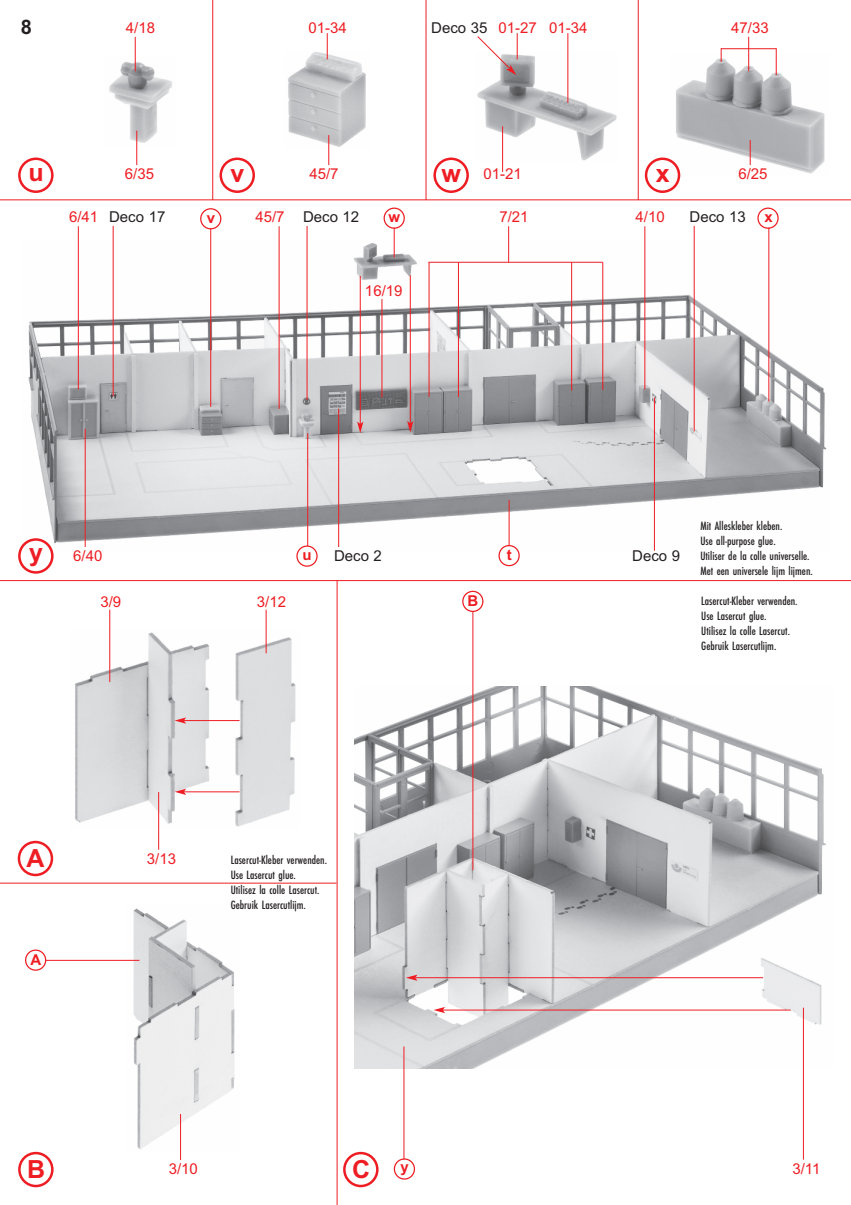
<style>
.page{position:relative;width:851px;height:1205px;background:#fff}
.page>*{position:absolute;margin:0;border:0;box-sizing:border-box;transform-origin:0 0}
.t1{font:700 25px "Arial";color:#ee1d23}
.t2{font:700 20px "Arial";color:#231f20}
.t3{font:15px "Arial";color:#ee1d23}
.t4{font:15px "Arial";color:#231f20}
.t5{font:700 15px "Arial";color:#ee1d23}
.t6{font:12.5px/15px "Futura EF Medium Con";color:#231f20}
</style>
<div class="page">
<img style="left:109px;top:55px;width:63px;height:91px">
<img style="left:288px;top:51px;width:78px;height:97px">
<img style="left:477px;top:53px;width:140px;height:108px">
<img style="left:676px;top:54px;width:149px;height:123px">
<img style="left:28px;top:239px;width:799px;height:312px">
<img style="left:75px;top:631px;width:221px;height:197px">
<img style="left:126px;top:908px;width:109px;height:245px">
<img style="left:354px;top:686px;width:472px;height:383px">
<hr style="left:425px;top:0;width:1px;height:200px;background:#ee1d23">
<hr style="left:212px;top:0;width:1px;height:200px;background:#ee1d23">
<hr style="left:637px;top:0;width:1px;height:200px;background:#ee1d23">
<hr style="left:394px;top:228px;width:1px;height:30px;background:#ee1d23">
<hr style="left:768px;top:228px;width:1px;height:173px;background:#ee1d23">
<hr style="left:0;top:580px;width:850px;height:1px;background:#ee1d23">
<hr style="left:0;top:883px;width:336px;height:1px;background:#ee1d23">
<hr style="left:0;top:200px;width:850px;height:1px;background:#ee1d23">
<hr style="left:472px;top:611px;width:1px;height:259px;background:#ee1d23">
<hr style="left:403px;top:1046px;width:1px;height:113px;background:#ee1d23">
<hr style="left:337px;top:581px;width:1px;height:624px;background:#ee1d23">
<hr style="left:381px;top:299px;width:1px;height:99px;background:#ee1d23">
<hr style="left:508px;top:500px;width:1px;height:46px;background:#ee1d23">
<hr style="left:307px;top:433px;width:1px;height:113px;background:#ee1d23">
<hr style="left:109px;top:610px;width:1px;height:72px;background:#ee1d23">
<hr style="left:266px;top:610px;width:1px;height:43px;background:#ee1d23">
<hr style="left:158px;top:792px;width:1px;height:58px;background:#ee1d23">
<hr style="left:180px;top:1114px;width:1px;height:46px;background:#ee1d23">
<hr style="left:45px;top:960px;width:94px;height:1px;background:#ee1d23">
<hr style="left:360px;top:276px;width:1px;height:148px;background:#ee1d23">
<svg style="left:357px;top:422px;width:6px;height:11px"></svg>
<hr style="left:410px;top:275px;width:1px;height:148px;background:#ee1d23">
<svg style="left:407px;top:421px;width:6px;height:12px"></svg>
<hr style="left:184px;top:791px;width:55px;height:1px;background:#ee1d23">
<svg style="left:174px;top:789px;width:12px;height:6px"></svg>
<hr style="left:184px;top:720px;width:55px;height:1px;background:#ee1d23">
<svg style="left:174px;top:717px;width:12px;height:7px"></svg>
<hr style="left:415px;top:977px;width:348px;height:1px;background:#ee1d23">
<svg style="left:406px;top:974px;width:11px;height:7px"></svg>
<hr style="left:443px;top:1010px;width:347px;height:1px;background:#ee1d23">
<svg style="left:433px;top:1007px;width:12px;height:6px"></svg>
<hr style="left:803px;top:1008px;width:1px;height:151px;background:#ee1d23">
<hr style="left:135px;top:37px;width:1px;height:34px;background:#ee1d23">
<hr style="left:78px;top:226px;width:1px;height:163px;background:#ee1d23">
<hr style="left:85px;top:429px;width:1px;height:118px;background:#ee1d23">
<hr style="left:508px;top:226px;width:1px;height:36px;background:#ee1d23">
<hr style="left:428px;top:262px;width:174px;height:1px;background:#ee1d23">
<hr style="left:428px;top:262px;width:1px;height:135px;background:#ee1d23">
<hr style="left:458px;top:262px;width:1px;height:135px;background:#ee1d23">
<hr style="left:571px;top:262px;width:1px;height:129px;background:#ee1d23">
<hr style="left:602px;top:262px;width:1px;height:128px;background:#ee1d23">
<hr style="left:644px;top:226px;width:1px;height:163px;background:#ee1d23">
<hr style="left:279px;top:226px;width:1px;height:183px;background:#ee1d23">
<hr style="left:136px;top:131px;width:1px;height:34px;background:#ee1d23">
<svg style="left:327px;top:33px;width:1px;height:26px"></svg>
<hr style="left:567px;top:33px;width:1px;height:70px;background:#ee1d23">
<hr style="left:328px;top:135px;width:1px;height:30px;background:#ee1d23">
<hr style="left:502px;top:126px;width:1px;height:46px;background:#ee1d23">
<hr style="left:748px;top:37px;width:1px;height:34px;background:#ee1d23">
<svg style="left:720px;top:48px;width:1px;height:14px"></svg>
<svg style="left:775px;top:49px;width:1px;height:26px"></svg>
<hr style="left:721px;top:48px;width:55px;height:1px;background:#ee1d23">
<svg style="left:749px;top:140px;width:1px;height:25px"></svg>
<svg style="left:498px;top:545px;width:21px;height:21px"></svg>
<svg style="left:18px;top:158px;width:36px;height:35px"></svg>
<svg style="left:219px;top:158px;width:36px;height:35px"></svg>
<svg style="left:433px;top:158px;width:36px;height:35px"></svg>
<svg style="left:644px;top:158px;width:36px;height:35px"></svg>
<svg style="left:18px;top:538px;width:36px;height:36px"></svg>
<svg style="left:296px;top:545px;width:21px;height:22px"></svg>
<svg style="left:200px;top:208px;width:21px;height:21px"></svg>
<svg style="left:383px;top:208px;width:22px;height:21px"></svg>
<svg style="left:757px;top:208px;width:21px;height:21px"></svg>
<svg style="left:394px;top:1158px;width:21px;height:21px"></svg>
<svg style="left:18px;top:841px;width:35px;height:35px"></svg>
<svg style="left:18px;top:1152px;width:36px;height:35px"></svg>
<svg style="left:343px;top:1152px;width:35px;height:35px"></svg>
<svg style="left:25px;top:949px;width:21px;height:22px"></svg>
<svg style="left:462px;top:591px;width:21px;height:21px"></svg>
<hr style="left:307px;top:226px;width:1px;height:174px;background:#ee1d23">
<hr style="left:693px;top:226px;width:1px;height:205px;background:#ee1d23">
<hr style="left:113px;top:226px;width:1px;height:170px;background:#ee1d23">
<hr style="left:210px;top:228px;width:1px;height:179px;background:#ee1d23">
<hr style="left:338px;top:409px;width:1px;height:138px;background:#ee1d23">
<hr style="left:654px;top:398px;width:1px;height:153px;background:#ee1d23">
<svg style="left:477px;top:33px;width:41px;height:42px"></svg>
<h2 class="t2" style="left:21px;top:16px;width:13px">8</h2>
<p class="t3" style="left:126px;top:19px;width:31px">4/18</p>
<p class="t4" style="left:431px;top:19px;width:58px">Deco 35</p>
<p class="t3" style="left:308px;top:19px;width:40px">01-34</p>
<p class="t3" style="left:498px;top:19px;width:90px">01-27 01-34</p>
<p class="t3" style="left:731px;top:19px;width:39px">47/33</p>
<p class="t3" style="left:309px;top:165px;width:31px">45/7</p>
<p class="t3" style="left:483px;top:165px;width:40px">01-21</p>
<p class="t3" style="left:738px;top:165px;width:31px">6/25</p>
<p class="t3" style="left:125px;top:165px;width:31px">6/35</p>
<h1 class="t1" style="left:28px;top:158px;width:17px">u</h1>
<h1 class="t1" style="left:230px;top:159px;width:15px">v</h1>
<h1 class="t1" style="left:441px;top:159px;width:21px">w</h1>
<h1 class="t1" style="left:655px;top:158px;width:15px">x</h1>
<p class="t3" style="left:69px;top:208px;width:31px">6/41</p>
<p class="t4" style="left:109px;top:208px;width:58px">Deco 17</p>
<p class="t4" style="left:303px;top:208px;width:58px">Deco 12</p>
<p class="t4" style="left:689px;top:208px;width:58px">Deco 13</p>
<p class="t3" style="left:255px;top:208px;width:31px">45/7</p>
<p class="t3" style="left:499px;top:208px;width:31px">7/21</p>
<p class="t3" style="left:635px;top:208px;width:31px">4/10</p>
<p class="t5" style="left:207px;top:209px;width:10px">v</p>
<p class="t5" style="left:388px;top:208px;width:13px">w</p>
<p class="t5" style="left:764px;top:208px;width:10px">x</p>
<p class="t3" style="left:365px;top:282px;width:39px">16/19</p>
<h1 class="t1" style="left:29px;top:538px;width:15px">y</h1>
<p class="t5" style="left:302px;top:546px;width:11px">u</p>
<p class="t3" style="left:73px;top:547px;width:31px">6/40</p>
<p class="t5" style="left:506px;top:546px;width:6px">t</p>
<p class="t4" style="left:334px;top:547px;width:49px">Deco 2</p>
<p class="t4" style="left:632px;top:547px;width:49px">Deco 9</p>
<p class="t6" style="left:700px;top:519px;width:114px">Mit Alleskleber kleben.<br>Use all-purpose glue.<br>Utiliser de la colle universelle.<br>Met een universele lijm lijmen.</p>
<p class="t3" style="left:100px;top:592px;width:22px">3/9</p>
<p class="t3" style="left:257px;top:592px;width:31px">3/12</p>
<p class="t5" style="left:467px;top:592px;width:12px">B</p>
<p class="t6" style="left:701px;top:594px;width:98px">Lasercut-Kleber verwenden.<br>Use Lasercut glue.<br>Utilisez la colle Lasercut.<br>Gebruik Lasercutlijm.</p>
<h1 class="t1" style="left:27px;top:844px;width:20px">A</h1>
<p class="t5" style="left:30px;top:951px;width:12px">A</p>
<p class="t3" style="left:147px;top:850px;width:31px">3/13</p>
<p class="t6" style="left:231px;top:853px;width:98px">Lasercut-Kleber verwenden.<br>Use Lasercut glue.<br>Utilisez la colle Lasercut.<br>Gebruik Lasercutlijm.</p>
<h1 class="t1" style="left:27px;top:1155px;width:20px">B</h1>
<h1 class="t1" style="left:352px;top:1155px;width:20px">C</h1>
<p class="t3" style="left:169px;top:1160px;width:31px">3/10</p>
<p class="t3" style="left:792px;top:1159px;width:30px">3/11</p>
<p class="t5" style="left:400px;top:1158px;width:10px">y</p>
</div>
